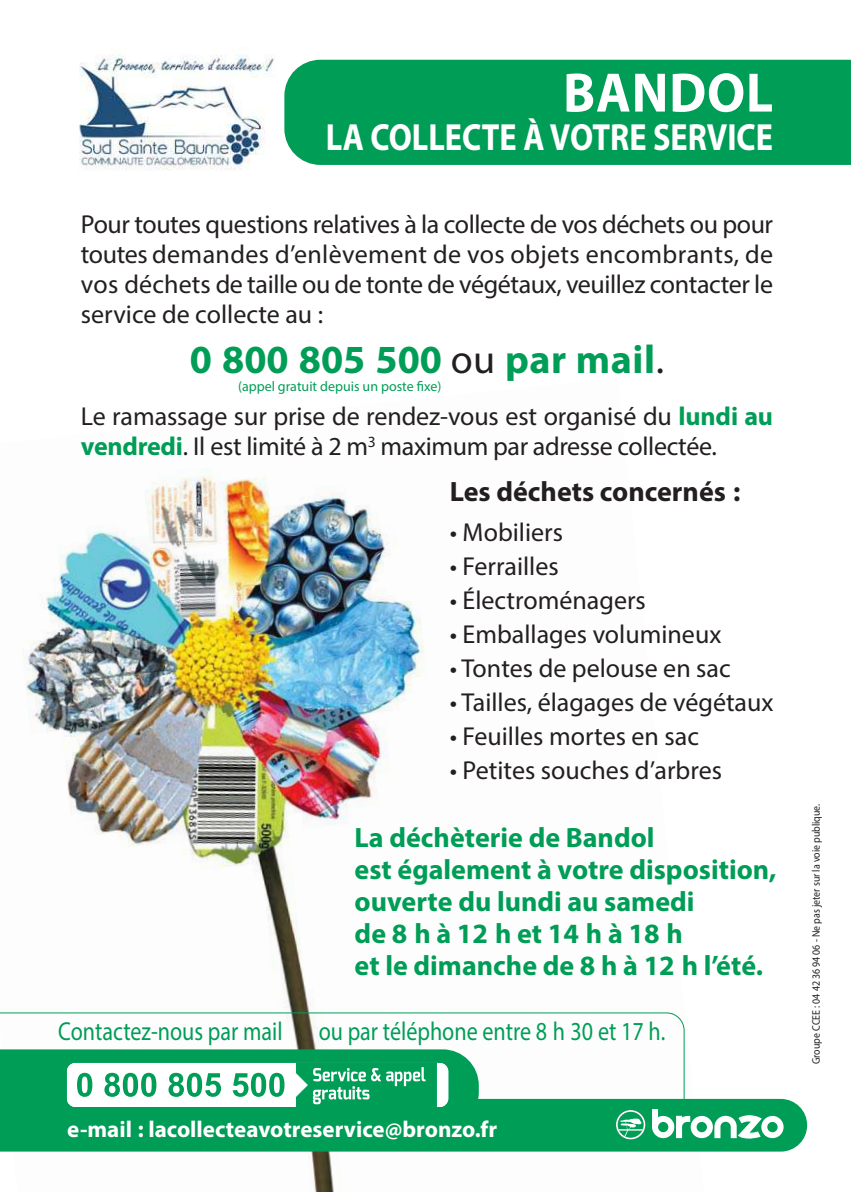
<style>
.page{position:relative;width:851px;height:1192px;background:#fff}
.page>*{position:absolute;margin:0;border:0;box-sizing:border-box;transform-origin:0 0}
.t1{font:700 56px "Myriad Pro";letter-spacing:.015em;color:#fff;scale:.95 1}
.t2{font:700 40px "Myriad Pro";color:#009d57}
.t3{font:700 38px "Myriad Pro";color:#fff;scale:.85 1}
.t4{font:700 28px/32px "Myriad Pro";color:#009d57}
.t5{font:700 28px "Myriad Pro";color:#231f20}
.t6{font:26px/30px "Myriad Pro";color:#231f20;text-align:justify}
.t7{font:26px "Myriad Pro";color:#009d57;scale:.85 1}
.t8{font:700 23px "Myriad Pro";color:#fff}
.t9{font:14px "Myriad Pro";color:#009d57}
.t10{font:11px "Myriad Pro";color:#231f20;scale:.9 1}
.s1{font-weight:400;color:#231f20}
.s2{font-weight:700;color:#009d57}
</style>
<div class="page">
<img style="left:0;top:468px;width:710px;height:723px">
<div style="left:284px;top:60px;width:566px;height:105px;background:#009d57"></div>
<div style="left:0;top:1098px;width:806px;height:53px;background:#009d57"></div>
<svg style="left:0;top:1012px;width:684px;height:106px"></svg>
<svg style="left:651px;top:1108px;width:132px;height:31px"></svg>
<div style="left:616px;top:1109px;width:29px;height:30px;border:2px solid #fff;border-radius:50%"></div>
<svg style="left:616px;top:1118px;width:28px;height:20px"></svg>
<img style="left:79px;top:54px;width:195px;height:116px">
<svg style="left:0;top:1049px;width:478px;height:79px"></svg>
<h1 class="t1" style="left:563px;top:65px;width:222px">BANDOL</h1>
<h3 class="t3" style="left:326px;top:118px;width:527px">LA COLLECTE À VOTRE SERVICE</h3>
<p class="t6" style="left:81px;top:210px;width:693px">Pour toutes questions relatives à la collecte de vos déchets ou pour toutes demandes d’enlèvement de vos objets encombrants, de vos déchets de taille ou de tonte de végétaux, veuillez contacter le service de collecte au :</p>
<h2 class="t2" style="left:190px;top:339px;width:475px">0 800 805 500 <span class="s1">ou</span> par mail<span class="s1">.</span></h2>
<p class="t6" style="left:81px;top:402px;width:693px">Le ramassage sur prise de rendez-vous est organisé du <span class="s2">lundi au vendredi</span>. Il est limité à 2 m<sup>3</sup> maximum par adresse collectée.</p>
<p class="t9" style="left:238px;top:379px;width:205px">(appel gratuit depuis un poste fixe)</p>
<p class="t5" style="left:449px;top:477px;width:292px">Les déchets concernés :</p>
<p class="t6" style="left:449px;top:517px;width:115px">• Mobiliers</p>
<p class="t6" style="left:449px;top:551px;width:110px">• Ferrailles</p>
<p class="t6" style="left:449px;top:585px;width:197px">• Électroménagers</p>
<p class="t6" style="left:449px;top:619px;width:273px">• Emballages volumineux</p>
<p class="t6" style="left:449px;top:653px;width:282px">• Tontes de pelouse en sac</p>
<p class="t6" style="left:449px;top:687px;width:325px">• Tailles, élagages de végétaux</p>
<p class="t6" style="left:449px;top:721px;width:251px">• Feuilles mortes en sac</p>
<p class="t6" style="left:449px;top:755px;width:274px">• Petites souches d’arbres</p>
<p class="t4" style="left:354px;top:821px;width:423px">La déchèterie de Bandol<br>est également à votre disposition, ouverte du lundi au samedi<br>de 8 h à 12 h et 14 h à 18 h<br>et le dimanche de 8 h à 12 h l’été.</p>
<p class="t7" style="left:58px;top:1018px;width:265px">Contactez-nous par mail</p>
<p class="t7" style="left:318px;top:1018px;width:409px">ou par téléphone entre 8 h 30 et 17 h.</p>
<p class="t8" style="left:67px;top:1117px;width:431px">e-mail : lacollecteavotreservice@bronzo.fr</p>
<p class="t10" style="left:810px;top:1063px;width:291px;rotate:-90deg">Groupe CCEE : 04 42 36 94 06 - Ne pas jeter sur la voie publique.</p>
</div>
